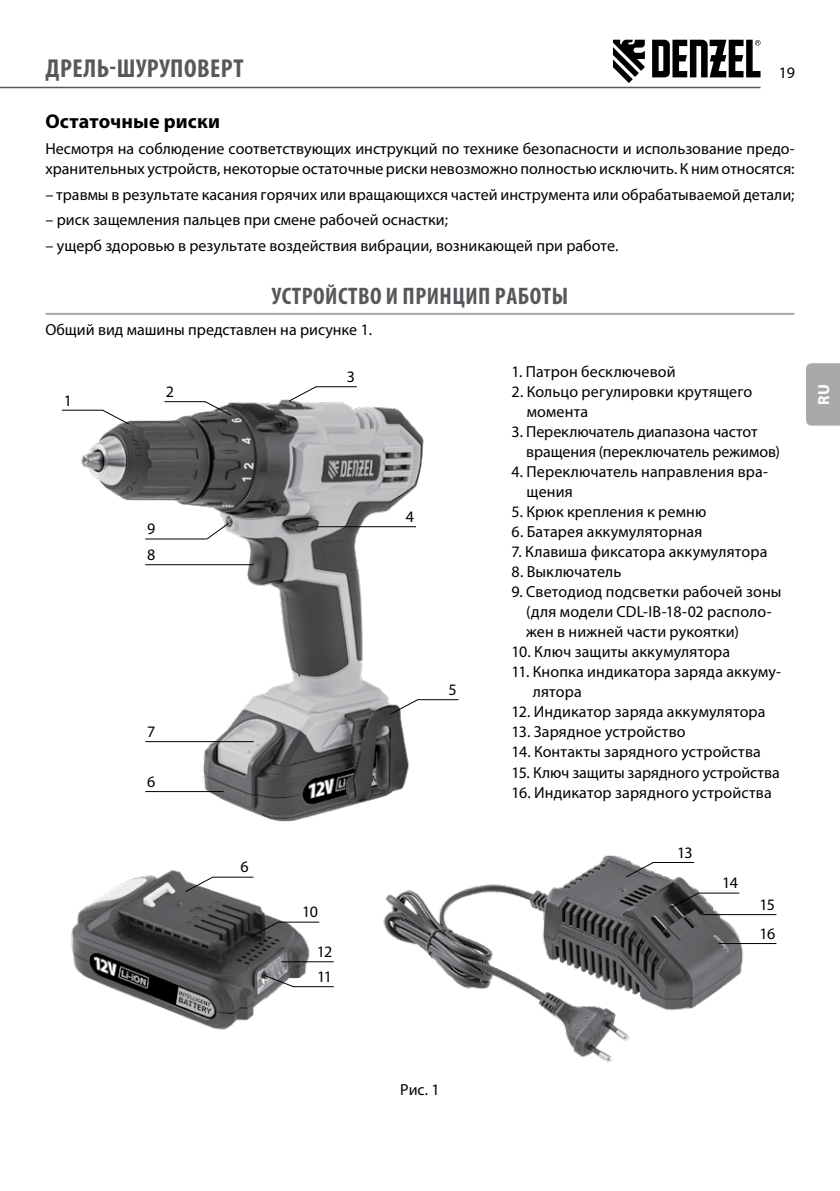
<style>
.page{position:relative;width:840px;height:1191px;background:#fff}
.page>*{position:absolute;margin:0;border:0;box-sizing:border-box;transform-origin:0 0}
.t1{font:700 condensed 26px "Myriad Pro";letter-spacing:.02em;color:#57585b}
.t2{font:700 condensed 24px "Myriad Pro";letter-spacing:.02em;color:#57585b}
.t3{font:700 20px "Myriad Pro";letter-spacing:.01em;color:#000}
.t4{font:16px/20px "Myriad Pro";color:#000}
.t5{font:700 16px "Myriad Pro";color:#fff}
</style>
<div class="page">
<svg style="left:613px;top:40px;width:31px;height:43px"></svg>
<svg style="left:652px;top:40px;width:108px;height:37px"></svg>
<hr style="left:0;top:87px;width:760px;height:1px;background:#57585b">
<div style="left:806px;top:363px;width:33px;height:62px;background:#a7a9ab"></div>
<hr style="left:45px;top:313px;width:749px;height:2px;background:#a7a9ab">
<img style="left:61px;top:386px;width:380px;height:436px">
<hr style="left:62px;top:410px;width:41px;height:1px;background:#000">
<hr style="left:164px;top:401px;width:41px;height:1px;background:#000">
<hr style="left:315px;top:386px;width:41px;height:1px;background:#000">
<hr style="left:417px;top:699px;width:41px;height:1px;background:#000">
<hr style="left:316px;top:526px;width:100px;height:1px;background:#000">
<hr style="left:145px;top:538px;width:61px;height:1px;background:#000">
<hr style="left:145px;top:564px;width:108px;height:1px;background:#000">
<hr style="left:145px;top:741px;width:108px;height:1px;background:#000">
<hr style="left:145px;top:791px;width:78px;height:1px;background:#000">
<svg style="left:102px;top:409px;width:28px;height:16px"></svg>
<svg style="left:206px;top:522px;width:23px;height:18px"></svg>
<svg style="left:204px;top:401px;width:28px;height:15px"></svg>
<svg style="left:288px;top:386px;width:29px;height:16px"></svg>
<svg style="left:389px;top:699px;width:29px;height:16px"></svg>
<img style="left:71px;top:870px;width:246px;height:160px">
<hr style="left:212px;top:877px;width:41px;height:1px;background:#000">
<hr style="left:278px;top:921px;width:41px;height:1px;background:#000">
<hr style="left:292px;top:986px;width:41px;height:1px;background:#000">
<hr style="left:281px;top:961px;width:52px;height:1px;background:#000">
<svg style="left:185px;top:876px;width:28px;height:16px"></svg>
<svg style="left:250px;top:921px;width:29px;height:16px"></svg>
<svg style="left:263px;top:974px;width:31px;height:13px"></svg>
<img style="left:383px;top:855px;width:363px;height:208px">
<hr style="left:652px;top:862px;width:41px;height:1px;background:#000">
<hr style="left:697px;top:892px;width:41px;height:1px;background:#000">
<hr style="left:701px;top:914px;width:75px;height:1px;background:#000">
<hr style="left:718px;top:943px;width:58px;height:1px;background:#000">
<svg style="left:625px;top:861px;width:28px;height:16px"></svg>
<svg style="left:670px;top:892px;width:29px;height:16px"></svg>
<h1 class="t1" style="left:46px;top:59px;width:199px">ДРЕЛЬ-ШУРУПОВЕРТ</h1>
<p class="t4" style="left:778px;top:63px;width:18px">19</p>
<p class="t3" style="left:45px;top:114px;width:176px">Остаточные риски</p>
<p class="t4" style="left:45px;top:139px;width:750px">Несмотря на соблюдение соответствующих инструкций по технике безопасности и использование предо&shy;хранительных устройств, некоторые остаточные риски невозможно полностью исключить. К ним относятся:</p>
<p class="t4" style="left:45px;top:185px;width:750px">– травмы в результате касания горячих или вращающихся частей инструмента или обрабатываемой детали;</p>
<p class="t4" style="left:45px;top:211px;width:404px">– риск защемления пальцев при смене рабочей оснастки;</p>
<p class="t4" style="left:45px;top:236px;width:574px">– ущерб здоровью в результате воздействия вибрации, возникающей при работе.</p>
<h2 class="t2" style="left:272px;top:284px;width:297px">УСТРОЙСТВО И ПРИНЦИП РАБОТЫ</h2>
<p class="t4" style="left:45px;top:320px;width:328px">Общий вид машины представлен на рисунке 1.</p>
<p class="t4" style="left:511px;top:362px;width:165px">1. Патрон бесключевой</p>
<p class="t4" style="left:526px;top:382px;width:227px;text-indent:-15px">2. Кольцо регулировки крутящего момента</p>
<p class="t4" style="left:526px;top:422px;width:255px;text-indent:-15px">3. Переключатель диапазона частот вращения (переключатель режимов)</p>
<p class="t4" style="left:526px;top:462px;width:243px;text-indent:-15px">4. Переключатель направления вра&shy;щения</p>
<p class="t4" style="left:511px;top:502px;width:196px">5. Крюк крепления к ремню</p>
<p class="t4" style="left:511px;top:522px;width:192px">6. Батарея аккумуляторная</p>
<p class="t4" style="left:511px;top:542px;width:257px">7. Клавиша фиксатора аккумулятора</p>
<p class="t4" style="left:511px;top:562px;width:111px">8. Выключатель</p>
<p class="t4" style="left:526px;top:582px;width:257px;text-indent:-15px">9. Светодиод подсветки рабочей зоны (для модели CDL-IB-18-02 располо&shy;жен в нижней части рукоятки)</p>
<p class="t4" style="left:511px;top:642px;width:220px">10. Ключ защиты аккумулятора</p>
<p class="t4" style="left:532px;top:662px;width:250px;text-indent:-21px">11. Кнопка индикатора заряда аккуму&shy;лятора</p>
<p class="t4" style="left:511px;top:702px;width:255px">12. Индикатор заряда аккумулятора</p>
<p class="t4" style="left:511px;top:722px;width:175px">13. Зарядное устройство</p>
<p class="t4" style="left:511px;top:742px;width:251px">14. Контакты зарядного устройства</p>
<p class="t4" style="left:511px;top:762px;width:270px">15. Ключ защиты зарядного устройства</p>
<p class="t4" style="left:511px;top:782px;width:262px">16. Индикатор зарядного устройства</p>
<p class="t4" style="left:346px;top:367px;width:10px">3</p>
<p class="t4" style="left:166px;top:382px;width:10px">2</p>
<p class="t4" style="left:64px;top:391px;width:10px">1</p>
<p class="t4" style="left:405px;top:507px;width:10px">4</p>
<p class="t4" style="left:147px;top:516px;width:10px;line-height:25.8px">9<br>8</p>
<p class="t4" style="left:448px;top:680px;width:10px">5</p>
<p class="t4" style="left:147px;top:722px;width:10px">7</p>
<p class="t4" style="left:147px;top:772px;width:10px">6</p>
<p class="t4" style="left:240px;top:857px;width:10px">6</p>
<p class="t4" style="left:302px;top:902px;width:17px">10</p>
<p class="t4" style="left:317px;top:942px;width:17px">12</p>
<p class="t4" style="left:317px;top:967px;width:16px">11</p>
<p class="t4" style="left:677px;top:843px;width:17px">13</p>
<p class="t4" style="left:721px;top:873px;width:17px">14</p>
<p class="t4" style="left:759px;top:890px;width:17px;line-height:29px">15<br>16</p>
<p class="t5" style="left:817px;top:404px;width:22px;rotate:-90deg">RU</p>
<p class="t4" style="left:400px;top:1080px;width:41px">Рис. 1</p>
</div>
